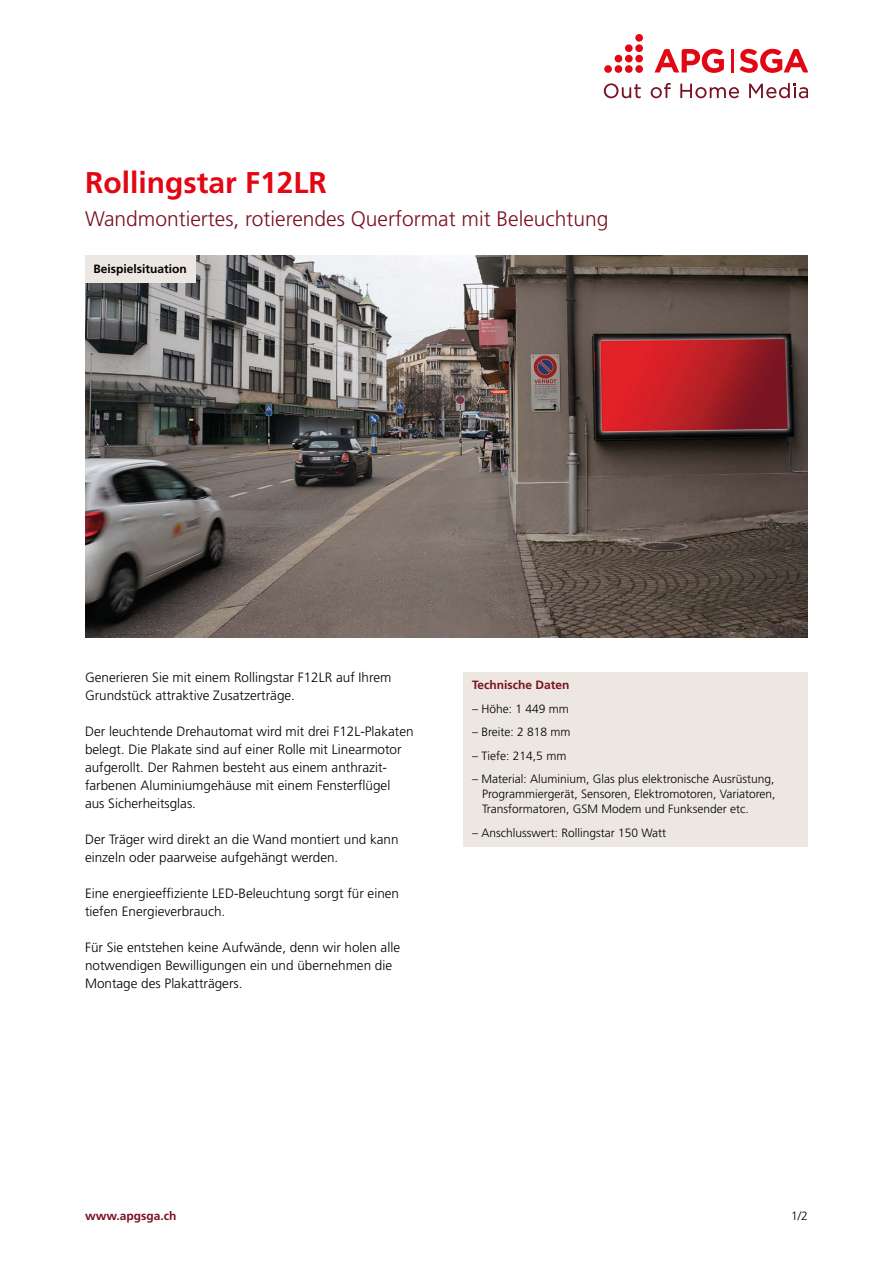
<style>
.page{position:relative;width:893px;height:1263px;background:#fff}
.page>*{position:absolute;margin:0;border:0;box-sizing:border-box;transform-origin:0 0}
.t1{font:700 30px "Frutiger LT Std";color:#e30613}
.t2{font:300 21px "Frutiger LT Std";color:#7a1122}
.t3{font:300 13.5px/18px "Frutiger LT Std";color:#000}
.t4{font:300 12px/15px "Frutiger LT Std";color:#000;text-align:justify}
.t5{font:700 12px "Frutiger LT Std";color:#7a1122}
.t6{font:700 12px "Frutiger LT Std";color:#000}
</style>
<div class="page">
<img style="left:85px;top:255px;width:723px;height:383px">
<svg style="left:604px;top:83px;width:37px;height:15px"></svg>
<svg style="left:651px;top:83px;width:20px;height:15px"></svg>
<svg style="left:680px;top:84px;width:59px;height:14px"></svg>
<svg style="left:749px;top:83px;width:59px;height:15px"></svg>
<hr style="left:731px;top:49px;width:2px;height:23px;background:#e30613">
<svg style="left:654px;top:49px;width:70px;height:24px"></svg>
<svg style="left:739px;top:49px;width:69px;height:24px"></svg>
<div style="left:604px;top:65px;width:8px;height:8px;background:#e30613;border-radius:50%"></div>
<div style="left:615px;top:65px;width:7px;height:8px;background:#e30613;border-radius:50%"></div>
<div style="left:615px;top:55px;width:7px;height:7px;background:#e30613;border-radius:50%"></div>
<div style="left:625px;top:65px;width:8px;height:8px;background:#e30613;border-radius:50%"></div>
<div style="left:625px;top:55px;width:8px;height:7px;background:#e30613;border-radius:50%"></div>
<div style="left:625px;top:44px;width:8px;height:8px;background:#e30613;border-radius:50%"></div>
<div style="left:635px;top:65px;width:8px;height:8px;background:#e30613;border-radius:50%"></div>
<div style="left:635px;top:55px;width:8px;height:7px;background:#e30613;border-radius:50%"></div>
<div style="left:635px;top:44px;width:8px;height:8px;background:#e30613;border-radius:50%"></div>
<div style="left:635px;top:34px;width:8px;height:8px;background:#e30613;border-radius:50%"></div>
<div style="left:463px;top:672px;width:345px;height:174px;background:#ece7e0"></div>
<div style="left:85px;top:255px;width:111px;height:28px;background:#ece7e0"></div>
<h1 class="t1" style="left:85px;top:165px;width:243px">Rollingstar F12LR</h1>
<h2 class="t2" style="left:85px;top:206px;width:525px">Wandmontiertes, rotierendes Querformat mit Beleuchtung</h2>
<p class="t6" style="left:94px;top:261px;width:95px">Beispielsituation</p>
<p class="t3" style="left:85px;top:668px;width:308px">Generieren Sie mit einem Rollingstar F12LR auf Ihrem<br>Grundstück attraktive Zusatzerträge.</p>
<p class="t3" style="left:85px;top:722px;width:330px">Der leuchtende Drehautomat wird mit drei F12L-Plakaten belegt. Die Plakate sind auf einer Rolle mit Linearmotor aufgerollt. Der Rahmen besteht aus einem anthrazit&shy;farbenen Aluminiumgehäuse mit einem Fensterflügel<br>aus Sicherheitsglas.</p>
<p class="t3" style="left:85px;top:830px;width:315px">Der Träger wird direkt an die Wand montiert und kann einzeln oder paarweise aufgehängt werden.</p>
<p class="t3" style="left:85px;top:884px;width:316px">Eine energieeffiziente LED-Beleuchtung sorgt für einen tiefen Energieverbrauch.</p>
<p class="t3" style="left:85px;top:938px;width:317px">Für Sie entstehen keine Aufwände, denn wir holen alle notwendigen Bewilligungen ein und übernehmen die<br>Montage des Plakatträgers.</p>
<p class="t5" style="left:472px;top:678px;width:99px">Technische Daten</p>
<p class="t4" style="left:472px;top:701px;width:98px">– Höhe: 1 449 mm</p>
<p class="t4" style="left:472px;top:725px;width:100px">– Breite: 2 818 mm</p>
<p class="t4" style="left:472px;top:748px;width:96px">– Tiefe: 214,5 mm</p>
<p class="t4" style="left:482px;top:772px;width:295px;text-indent:-10px">– Material: Aluminium, Glas plus elektronische Ausrüstung, Programmiergerät, Sensoren, Elektromotoren, Variatoren, Transformatoren, GSM Modem und Funksender etc.</p>
<p class="t4" style="left:472px;top:825px;width:196px">– Anschlusswert: Rollingstar 150 Watt</p>
<p class="t5" style="left:85px;top:1209px;width:93px">www.apgsga.ch</p>
<p class="t4" style="left:791px;top:1209px;width:18px">1/2</p>
</div>
